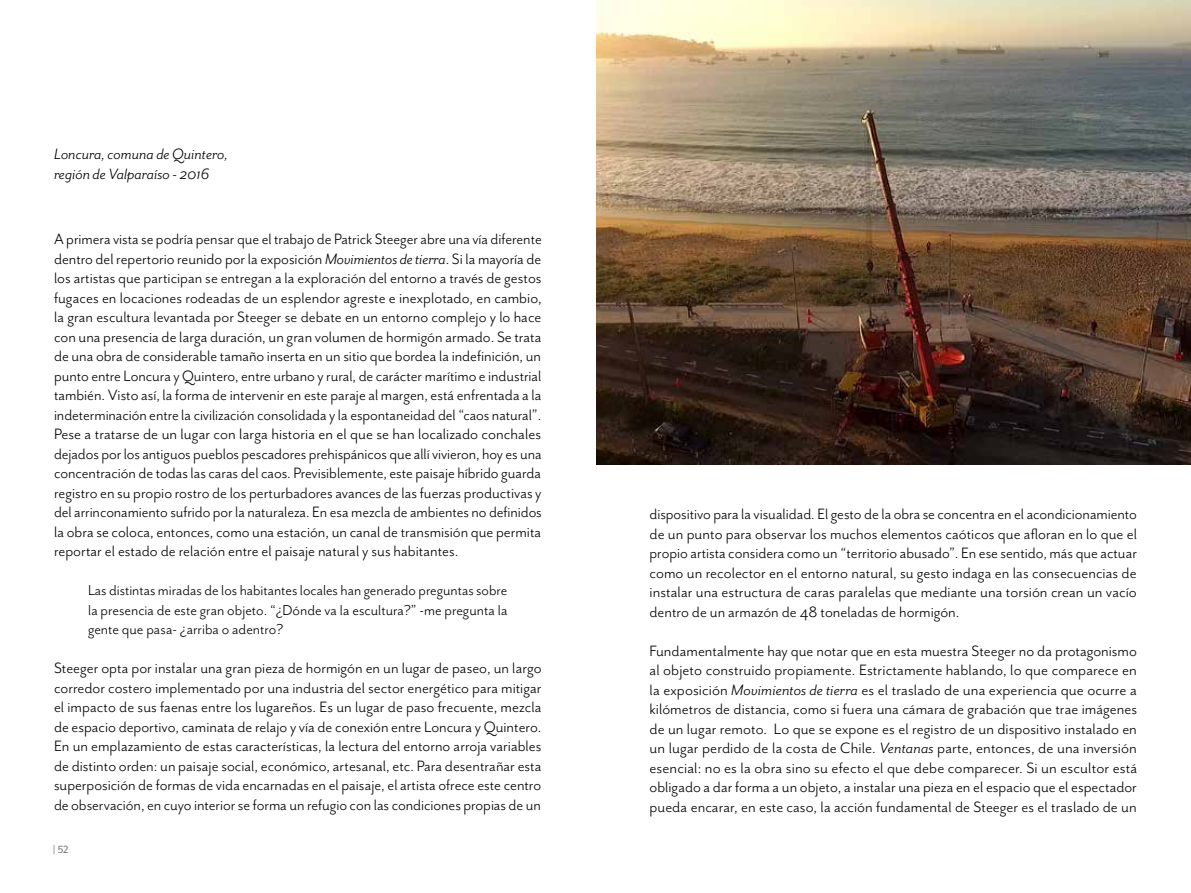
<style>
.page{position:relative;width:1191px;height:893px;background:#fff}
.page>*{position:absolute;margin:0;border:0;box-sizing:border-box;transform-origin:0 0}
.t1{font:17.25px/19.5px "Mr Eaves San OT";color:#000;text-align:justify}
.t2{font:italic 17.25px/19.5px "Mr Eaves San OT";color:#000}
.t3{font:16.5px/19.5px "Mr Eaves San OT";color:#000;text-align:justify}
.t4{font:12px "Mr Eaves Mod OT";color:#6d6e71}
.s1{font-style:italic}
</style>
<div class="page">
<img style="left:596px;top:0;width:595px;height:465px">
<p class="t2" style="left:54px;top:144px;width:175px">Loncura, comuna de Quintero, región de Valparaíso - 2016</p>
<p class="t1" style="left:54px;top:229px;width:489px">A primera vista se podría pensar que el trabajo de Patrick Steeger abre una vía diferente dentro del repertorio reunido por la exposición <span class="s1">Movimientos de tierra</span>. Si la mayoría de los artistas que participan se entregan a la exploración del entorno a través de gestos fugaces en locaciones rodeadas de un esplendor agreste e inexplotado, en cambio, la gran escultura levantada por Steeger se debate en un entorno complejo y lo hace con una presencia de larga duración, un gran volumen de hormigón armado. Se trata de una obra de considerable tamaño inserta en un sitio que bordea la indefinición, un punto entre Loncura y Quintero, entre urbano y rural, de carácter marítimo e industrial también. Visto así, la forma de intervenir en este paraje al margen, está enfrentada a la indeterminación entre la civilización consolidada y la espontaneidad del “caos natural”.<br>Pese a tratarse de un lugar con larga historia en el que se han localizado conchales dejados por los antiguos pueblos pescadores prehispánicos que allí vivieron, hoy es una concentración de todas las caras del caos. Previsiblemente, este paisaje híbrido guarda registro en su propio rostro de los perturbadores avances de las fuerzas productivas y del arrinconamiento sufrido por la naturaleza. En esa mezcla de ambientes no definidos la obra se coloca, entonces, como una estación, un canal de transmisión que permita reportar el estado de relación entre el paisaje natural y sus habitantes.</p>
<p class="t3" style="left:88px;top:581px;width:421px">Las distintas miradas de los habitantes locales han generado preguntas sobre la presencia de este gran objeto. “¿Dónde va la escultura?” -me pregunta la gente que pasa- ¿arriba o adentro?</p>
<p class="t1" style="left:54px;top:658px;width:489px">Steeger opta por instalar una gran pieza de hormigón en un lugar de paseo, un largo corredor costero implementado por una industria del sector energético para mitigar el impacto de sus faenas entre los lugareños. Es un lugar de paso frecuente, mezcla de espacio deportivo, caminata de relajo y vía de conexión entre Loncura y Quintero.<br>En un emplazamiento de estas características, la lectura del entorno arroja variables de distinto orden: un paisaje social, económico, artesanal, etc. Para desentrañar esta superposición de formas de vida encarnadas en el paisaje, el artista ofrece este centro de observación, en cuyo interior se forma un refugio con las condiciones propias de un</p>
<p class="t4" style="left:53px;top:843px;width:17px">| 52</p>
<p class="t1" style="left:649px;top:505px;width:489px">dispositivo para la visualidad. El gesto de la obra se concentra en el acondicionamiento de un punto para observar los muchos elementos caóticos que afloran en lo que el propio artista considera como un “territorio abusado”. En ese sentido, más que actuar como un recolector en el entorno natural, su gesto indaga en las consecuencias de instalar una estructura de caras paralelas que mediante una torsión crean un vacío dentro de un armazón de 48 toneladas de hormigón.</p>
<p class="t1" style="left:649px;top:641px;width:489px">Fundamentalmente hay que notar que en esta muestra Steeger no da protagonismo al objeto construido propiamente. Estrictamente hablando, lo que comparece en la exposición <span class="s1">Movimientos de tierra</span> es el traslado de una experiencia que ocurre a kilómetros de distancia, como si fuera una cámara de grabación que trae imágenes de un lugar remoto. Lo que se expone es el registro de un dispositivo instalado en un lugar perdido de la costa de Chile. <span class="s1">Ventanas</span> parte, entonces, de una inversión esencial: no es la obra sino su efecto el que debe comparecer. Si un escultor está obligado a dar forma a un objeto, a instalar una pieza en el espacio que el espectador pueda encarar, en este caso, la acción fundamental de Steeger es el traslado de un</p>
</div>
